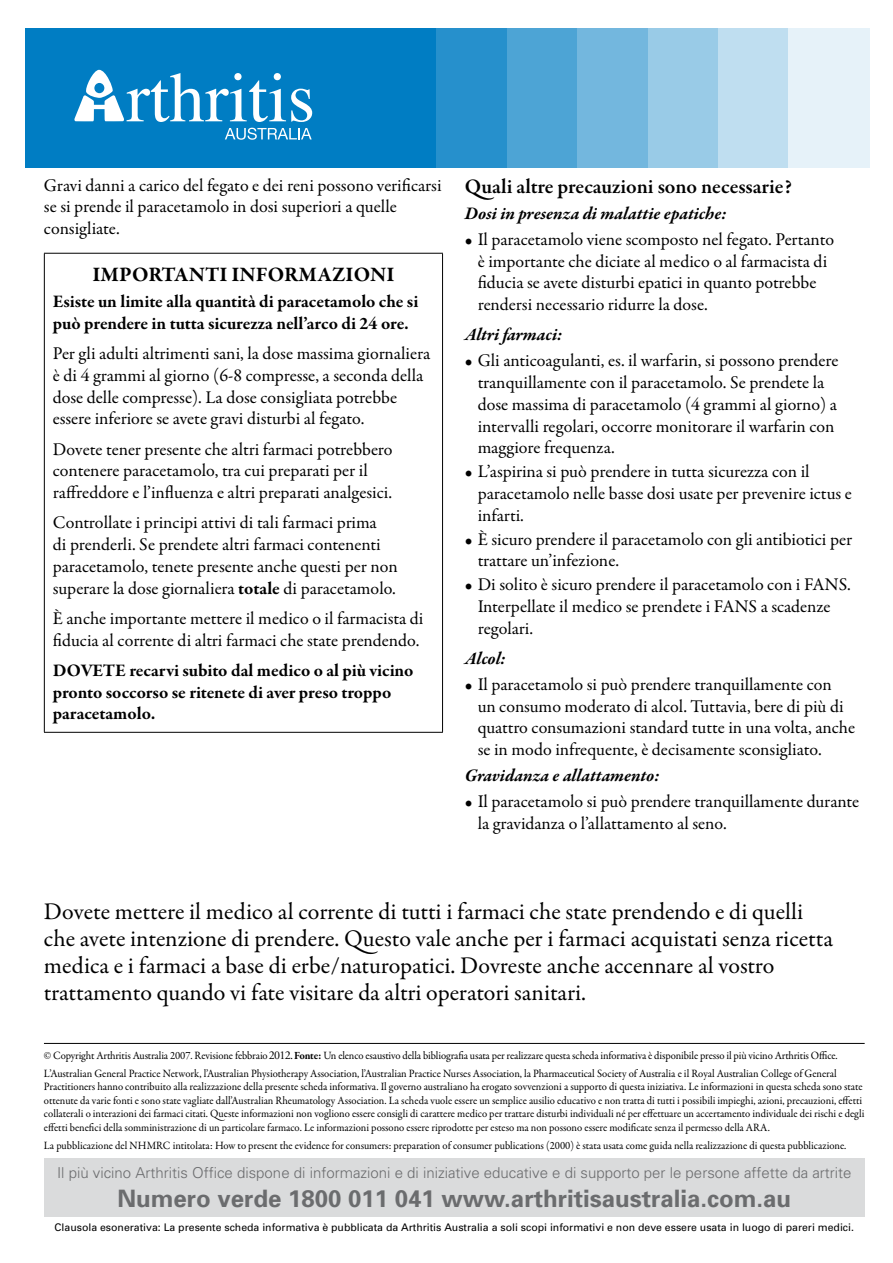
<style>
.page{position:relative;width:893px;height:1263px;background:#fff}
.page>*{position:absolute;margin:0;border:0;box-sizing:border-box;transform-origin:0 0}
.t1{font:24px/27px "Garamond Premr Pro";letter-spacing:-.005em;color:#000}
.t2{font:700 24px "Univers";color:#6b6c6e}
.t3{font:600 21px "Garamond Premr Pro";color:#000}
.t4{font:700 21px "Garamond Premr Pro";color:#000}
.t5{font:18px/21.8px "Garamond Premr Pro";letter-spacing:-.005em;color:#000}
.t6{font:700 18px/21.8px "Garamond Premr Pro";color:#000}
.t7{font:italic 700 18px "Garamond Premr Pro";color:#000}
.t8{font:300 15px "Univers";color:#6b6c6e}
.t9{font:12px "Adobe Garamond";color:#000}
.t10{font:11.25px/13.5px "Garamond Premr Pro";letter-spacing:-.005em;color:#000;scale:.95 1}
.t11{font:10.5px "Univers";color:#000}
.s1{font-weight:700}
</style>
<div class="page">
<div style="left:788px;top:19px;width:81px;height:153px;background:#e6f2f9"></div>
<div style="left:718px;top:19px;width:70px;height:153px;background:#bfdef0"></div>
<div style="left:647px;top:19px;width:71px;height:153px;background:#99cbe7"></div>
<div style="left:577px;top:19px;width:70px;height:153px;background:#73b7de"></div>
<div style="left:506px;top:19px;width:71px;height:153px;background:#4da4d5"></div>
<div style="left:436px;top:19px;width:70px;height:153px;background:#2690cc"></div>
<div style="left:25px;top:19px;width:411px;height:153px;background:#007dc3"></div>
<svg style="left:225px;top:128px;width:87px;height:12px"></svg>
<hr style="left:18px;top:168px;width:859px;height:4px;background:#fff">
<div style="left:18px;top:19px;width:859px;height:8px;background:#fff"></div>
<svg style="left:74px;top:70px;width:238px;height:52px"></svg>
<div style="left:44px;top:1158px;width:821px;height:59px;background:#dadbdc"></div>
<hr style="left:44px;top:1043px;width:821px;height:1px;background:#000">
<hr style="left:44px;top:253px;width:399px;height:1px;background:#000">
<hr style="left:44px;top:254px;width:1px;height:478px;background:#000">
<hr style="left:442px;top:254px;width:1px;height:478px;background:#000">
<hr style="left:44px;top:732px;width:399px;height:1px;background:#000">
<p class="t5" style="left:44px;top:174px;width:399px">Gravi danni a carico del fegato e dei reni possono verificarsi se si prende il paracetamolo in dosi superiori a quelle consigliate.</p>
<p class="t4" style="left:92px;top:262px;width:304px">IMPORTANTI INFORMAZIONI</p>
<p class="t6" style="left:53px;top:291px;width:367px">Esiste un limite alla quantità di paracetamolo che si può prendere in tutta sicurezza nell’arco di 24 ore.</p>
<p class="t5" style="left:53px;top:343px;width:379px">Per gli adulti altrimenti sani, la dose massima giornaliera è di 4 grammi al giorno (6-8 compresse, a seconda della dose delle compresse). La dose consigliata potrebbe essere inferiore se avete gravi disturbi al fegato.</p>
<p class="t5" style="left:53px;top:439px;width:341px">Dovete tener presente che altri farmaci potrebbero contenere paracetamolo, tra cui preparati per il raffreddore e l’influenza e altri preparati analgesici.</p>
<p class="t5" style="left:53px;top:512px;width:346px">Controllate i principi attivi di tali farmaci prima<br>di prenderli. Se prendete altri farmaci contenenti paracetamolo, tenete presente anche questi per non superare la dose giornaliera <span class="s1">totale</span> di paracetamolo.</p>
<p class="t5" style="left:53px;top:608px;width:372px">È anche importante mettere il medico o il farmacista di fiducia al corrente di altri farmaci che state prendendo.</p>
<p class="t6" style="left:53px;top:660px;width:362px">DOVETE recarvi subito dal medico o al più vicino pronto soccorso se ritenete di aver preso troppo paracetamolo.</p>
<p class="t3" style="left:465px;top:173px;width:329px">Quali altre precauzioni sono necessarie?</p>
<p class="t7" style="left:465px;top:202px;width:263px">Dosi in presenza di malattie epatiche:</p>
<p class="t5" style="left:478px;top:229px;width:358px;text-indent:-13px">• Il paracetamolo viene scomposto nel fegato. Pertanto è importante che diciate al medico o al farmacista di fiducia se avete disturbi epatici in quanto potrebbe rendersi necessario ridurre la dose.</p>
<p class="t7" style="left:465px;top:324px;width:99px">Altri farmaci:</p>
<p class="t5" style="left:478px;top:350px;width:362px;text-indent:-13px">• Gli anticoagulanti, es. il warfarin, si possono prendere tranquillamente con il paracetamolo. Se prendete la dose massima di paracetamolo (4 grammi al giorno) a intervalli regolari, occorre monitorare il warfarin con maggiore frequenza.</p>
<p class="t5" style="left:478px;top:461px;width:376px;text-indent:-13px">• L’aspirina si può prendere in tutta sicurezza con il paracetamolo nelle basse dosi usate per prevenire ictus e infarti.</p>
<p class="t5" style="left:478px;top:528px;width:376px;text-indent:-13px">• È sicuro prendere il paracetamolo con gli antibiotici per trattare un’infezione.</p>
<p class="t5" style="left:478px;top:574px;width:375px;text-indent:-13px">• Di solito è sicuro prendere il paracetamolo con i FANS.<br>Interpellate il medico se prendete i FANS a scadenze regolari.</p>
<p class="t7" style="left:465px;top:647px;width:42px">Alcol:</p>
<p class="t5" style="left:478px;top:674px;width:379px;text-indent:-13px">• Il paracetamolo si può prendere tranquillamente con<br>un consumo moderato di alcol. Tuttavia, bere di più di quattro consumazioni standard tutte in una volta, anche se in modo infrequente, è decisamente sconsigliato.</p>
<p class="t7" style="left:465px;top:764px;width:196px">Gravidanza e allattamento:</p>
<p class="t5" style="left:478px;top:791px;width:383px;text-indent:-13px">• Il paracetamolo si può prendere tranquillamente durante la gravidanza o l’allattamento al seno.</p>
<p class="t1" style="left:44px;top:899px;width:790px">Dovete mettere il medico al corrente di tutti i farmaci che state prendendo e di quelli che avete intenzione di prendere. Questo vale anche per i farmaci acquistati senza ricetta medica e i farmaci a base di erbe/naturopatici. Dovreste anche accennare al vostro trattamento quando vi fate visitare da altri operatori sanitari.</p>
<p class="t10" style="left:44px;top:1047px;width:837px;line-height:17.7px">© Copyright Arthritis Australia 2007. Revisione febbraio 2010. <span class="s1">Fonte:</span> Un elenco esaustivo della bibliografia usata per realizzare questa scheda informativa è disponibile presso il più vicino Arthritis Office.<br>L’Australian General Practice Network, l’Australian Physiotherapy Association, l’Australian Practice Nurses Association, la Pharmaceutical Society of Australia e il Royal Australian College of General</p>
<p class="t10" style="left:44px;top:1080px;width:865px">Practitioners hanno contribuito alla realizzazione della presente scheda informativa. Il governo australiano ha erogato sovvenzioni a supporto di questa iniziativa. Le informazioni in questa scheda sono state ottenute da varie fonti e sono state vagliate dall’Australian Rheumatology Association. La scheda vuole essere un semplice ausilio educativo e non tratta di tutti i possibili impieghi, azioni, precauzioni, effetti collaterali o interazioni dei farmaci citati. Queste informazioni non vogliono essere consigli di carattere medico per trattare disturbi individuali né per effettuare un accertamento individuale dei rischi e degli effetti benefici della somministrazione di un particolare farmaco. Le informazioni possono essere riprodotte per esteso ma non possono essere modificate senza il permesso della ARA.</p>
<p class="t10" style="left:44px;top:1138px;width:846px">La pubblicazione del NHMRC intitolata: How to present the evidence for consumers: preparation of consumer publications (2000) è stata usata come guida nella realizzazione di questa pubblicazione.</p>
<p class="t9" style="left:269px;top:1049px;width:26px">2012.</p>
<p class="t8" style="left:57px;top:1164px;width:796px">Il più vicino Arthritis Office dispone di informazioni e di iniziative educative e di supporto per le persone affette da artrite</p>
<h1 class="t2" style="left:117px;top:1183px;width:675px">Numero verde 1800 011 041 www.arthritisaustralia.com.au</h1>
<p class="t11" style="left:55px;top:1221px;width:801px">Clausola esonerativa: La presente scheda informativa è pubblicata da Arthritis Australia a soli scopi informativi e non deve essere usata in luogo di pareri medici.</p>
</div>
